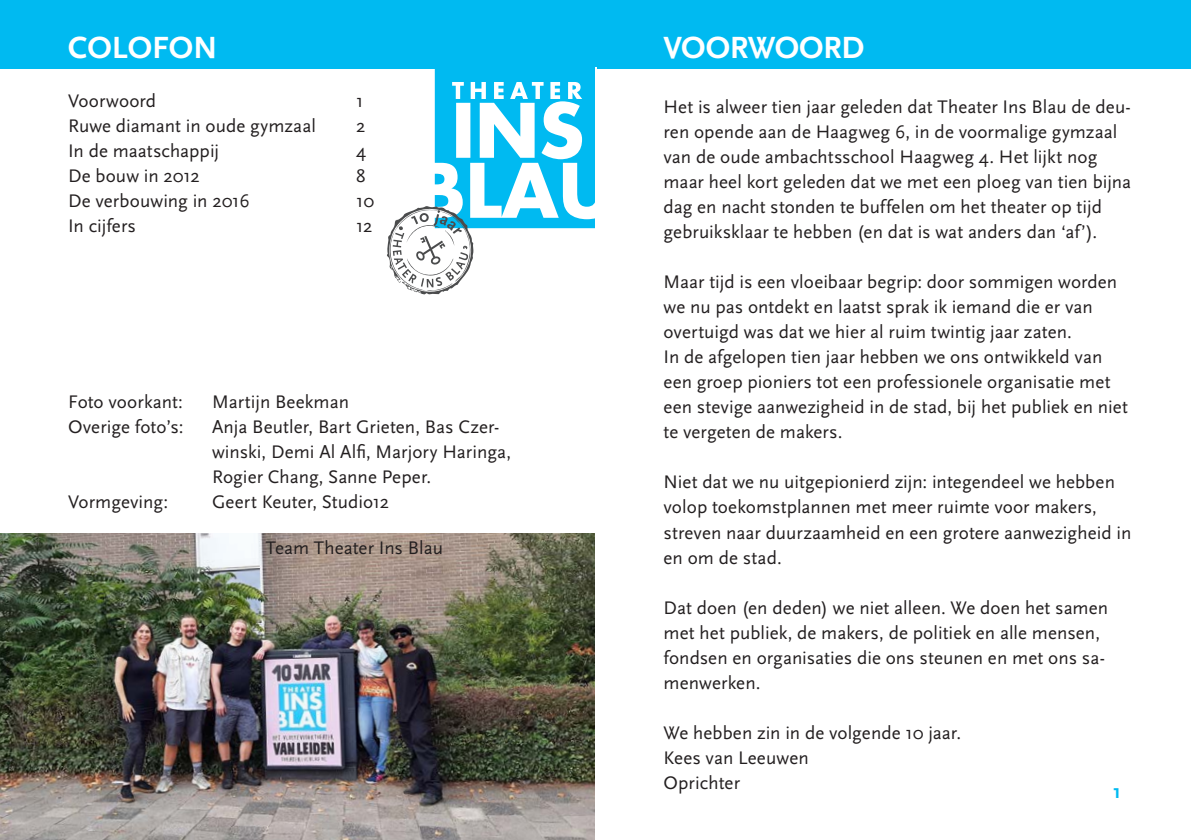
<style>
.page{position:relative;width:1191px;height:840px;background:#fff}
.page>*{position:absolute;margin:0;border:0;box-sizing:border-box;transform-origin:0 0}
.t1{font:700 32px "Scala Sans";color:#fff}
.t2{font:700 20px "Scala Sans";color:#00baf1}
.t3{font:19px/25px "Scala Sans";letter-spacing:.005em;color:#231f20}
</style>
<div class="page">
<div style="left:0;top:0;width:1191px;height:68px;background:#00baf1"></div>
<img style="left:0;top:533px;width:595px;height:306px">
<svg style="left:387px;top:68px;width:208px;height:227px"></svg>
<p class="t1" style="left:68px;top:30px;width:151px">COLOFON</p>
<p class="t1" style="left:663px;top:30px;width:202px">VOORWOORD</p>
<p class="t3" style="left:68px;top:89px;width:90px">Voorwoord</p>
<p class="t3" style="left:356px;top:89px;width:9px">1</p>
<p class="t3" style="left:68px;top:114px;width:249px">Ruwe diamant in oude gymzaal</p>
<p class="t3" style="left:356px;top:114px;width:11px">2</p>
<p class="t3" style="left:68px;top:139px;width:153px">In de maatschappij</p>
<p class="t3" style="left:356px;top:139px;width:11px">4</p>
<p class="t3" style="left:68px;top:164px;width:133px">De bouw in 2012</p>
<p class="t3" style="left:356px;top:164px;width:11px">8</p>
<p class="t3" style="left:68px;top:189px;width:183px">De verbouwing in 2016</p>
<p class="t3" style="left:356px;top:189px;width:20px">10</p>
<p class="t3" style="left:68px;top:214px;width:70px">In cijfers</p>
<p class="t3" style="left:356px;top:214px;width:18px">12</p>
<p class="t3" style="left:68px;top:389px;width:116px">Foto voorkant:</p>
<p class="t3" style="left:212px;top:389px;width:138px">Martijn Beekman</p>
<p class="t3" style="left:68px;top:414px;width:117px">Overige foto’s:</p>
<p class="t3" style="left:212px;top:414px;width:300px">Anja Beutler, Bart Grieten, Bas Czer&shy;winski, Demi Al Alfi, Marjory Haringa,<br>Rogier Chang, Sanne Peper.</p>
<p class="t3" style="left:68px;top:489px;width:102px">Vormgeving:</p>
<p class="t3" style="left:212px;top:489px;width:178px">Geert Keuter, Studio12</p>
<p class="t3" style="left:266px;top:536px;width:178px">Team Theater Ins Blau</p>
<p class="t3" style="left:663px;top:95px;width:469px">Het is alweer tien jaar geleden dat Theater Ins Blau de deu&shy;ren opende aan de Haagweg 6, in de voormalige gymzaal van de oude ambachtsschool Haagweg 4. Het lijkt nog maar heel kort geleden dat we met een ploeg van tien bijna dag en nacht stonden te buffelen om het theater op tijd gebruiksklaar te hebben (en dat is wat anders dan ‘af’).</p>
<p class="t3" style="left:663px;top:270px;width:455px">Maar tijd is een vloeibaar begrip: door sommigen worden we nu pas ontdekt en laatst sprak ik iemand die er van overtuigd was dat we hier al ruim twintig jaar zaten.</p>
<p class="t3" style="left:663px;top:345px;width:466px">In de afgelopen tien jaar hebben we ons ontwikkeld van een groep pioniers tot een professionele organisatie met een stevige aanwezigheid in de stad, bij het publiek en niet te vergeten de makers.</p>
<p class="t3" style="left:663px;top:470px;width:469px">Niet dat we nu uitgepionierd zijn: integendeel we hebben volop toekomstplannen met meer ruimte voor makers, streven naar duurzaamheid en een grotere aanwezigheid in en om de stad.</p>
<p class="t3" style="left:663px;top:595px;width:446px">Dat doen (en deden) we niet alleen. We doen het samen met het publiek, de makers, de politiek en alle mensen, fondsen en organisaties die ons steunen en met ons sa&shy;menwerken.</p>
<p class="t3" style="left:663px;top:720px;width:299px">We hebben zin in de volgende 10 jaar.</p>
<p class="t3" style="left:663px;top:745px;width:147px">Kees van Leeuwen</p>
<p class="t3" style="left:663px;top:770px;width:78px">Oprichter</p>
<p class="t2" style="left:1113px;top:780px;width:9px">1</p>
</div>
